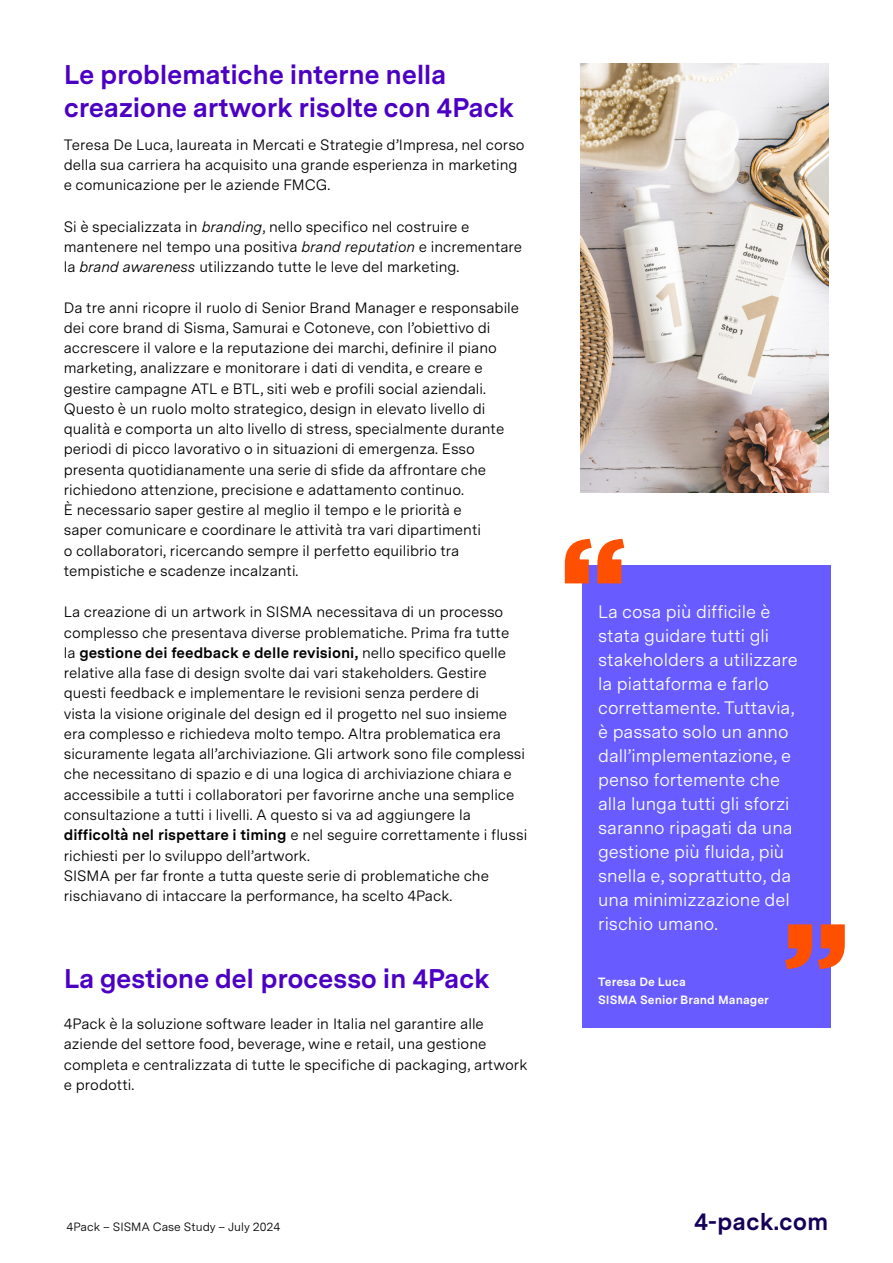
<style>
.page{position:relative;width:893px;height:1263px;background:#fff}
.page>*{position:absolute;margin:0;border:0;box-sizing:border-box;transform-origin:0 0}
.t1{font:900 123px "Gotham";color:#fe5000}
.Body_Text{font:700 27px/32.4px "Messina Sans";letter-spacing:-.015em;color:#4b00c3}
.Heading{font:700 27px "Messina Sans";letter-spacing:-.015em;color:#4b00c3}
.t2{font:700 24px "Messina Sans";color:#150058}
.Body_Text-2{font:18px/24px "Messina Sans";color:#fff}
.Heading-2{font:15px/20.2px "Messina Sans";color:#000}
.Body_Text-3{font:15px/20.2px "Messina Sans";color:#000}
.t3{font:700 12px/18px "Messina Sans";color:#fff}
.t4{font:12px "Messina Sans";color:#000}
.s1{font-style:italic}
.s2{font-weight:700}
</style>
<div class="page">
<div style="left:583px;top:565px;width:248px;height:463px;background:#685bff"></div>
<img style="left:580px;top:64px;width:248px;height:428px">
<p class="Body_Text" style="left:64px;top:57px;width:452px">Le problematiche interne nella creazione artwork risolte con 4Pack</p>
<p class="Heading-2" style="left:64px;top:134px;width:462px">Teresa De Luca, laureata in Mercati e Strategie d’Impresa, nel corso della sua carriera ha acquisito una grande esperienza in marketing e comunicazione per le aziende FMCG.</p>
<p class="Heading-2" style="left:64px;top:216px;width:460px">Si è specializzata in <span class="s1">branding</span>, nello specifico nel costruire e mantenere nel tempo una positiva <span class="s1">brand reputation</span> e incrementare la <span class="s1">brand awareness</span> utilizzando tutte le leve del marketing.</p>
<p class="Heading-2" style="left:64px;top:297px;width:457px">Da tre anni ricopre il ruolo di Senior Brand Manager e responsabile dei core brand di Sisma, Samurai e Cotoneve, con l’obiettivo di accrescere il valore e la reputazione dei marchi, definire il piano marketing, analizzare e monitorare i dati di vendita, e creare e gestire campagne ATL e BTL, siti web e profili social aziendali.<br>Questo è un ruolo molto strategico, design in elevato livello di qualità e comporta un alto livello di stress, specialmente durante periodi di picco lavorativo o in situazioni di emergenza. Esso presenta quotidianamente una serie di sfide da affrontare che richiedono attenzione, precisione e adattamento continuo.<br>È necessario saper gestire al meglio il tempo e le priorità e<br>saper comunicare e coordinare le attività tra vari dipartimenti<br>o collaboratori, ricercando sempre il perfetto equilibrio tra tempistiche e scadenze incalzanti.</p>
<p class="Body_Text-3" style="left:64px;top:602px;width:465px">La creazione di un artwork in SISMA necessitava di un processo complesso che presentava diverse problematiche. Prima fra tutte<br>la <span class="s2">gestione dei feedback e delle revisioni,</span> nello specifico quelle relative alla fase di design svolte dai vari stakeholders. Gestire questi feedback e implementare le revisioni senza perdere di<br>vista la visione originale del design ed il progetto nel suo insieme era complesso e richiedeva molto tempo. Altra problematica era sicuramente legata all’archiviazione. Gli artwork sono file complessi che necessitano di spazio e di una logica di archiviazione chiara e accessibile a tutti i collaboratori per favorirne anche una semplice consultazione a tutti i livelli. A questo si va ad aggiungere la <span class="s2">difficoltà nel rispettare i timing</span> e nel seguire correttamente i flussi richiesti per lo sviluppo dell’artwork.<br>SISMA per far fronte a tutta queste serie di problematiche che rischiavano di intaccare la performance, ha scelto 4Pack.</p>
<p class="Heading" style="left:64px;top:958px;width:428px">La gestione del processo in 4Pack</p>
<p class="Heading-2" style="left:64px;top:1013px;width:465px">4Pack è la soluzione software leader in Italia nel garantire alle aziende del settore food, beverage, wine e retail, una gestione completa e centralizzata di tutte le specifiche di packaging, artwork e prodotti.</p>
<p class="t1" style="left:560px;top:511px;width:69px">“</p>
<p class="Body_Text-2" style="left:598px;top:599px;width:201px">La cosa più difficile è stata guidare tutti gli stakeholders a utilizzare la piattaforma e farlo correttamente. Tuttavia, è passato solo un anno dall’implementazione, e penso fortemente che alla lunga tutti gli sforzi saranno ripagati da una gestione più fluida, più snella e, soprattutto, da una minimizzazione del rischio umano.</p>
<p class="t1" style="left:782px;top:896px;width:69px">”</p>
<p class="t3" style="left:598px;top:972px;width:172px">Teresa De Luca<br>SISMA Senior Brand Manager</p>
<p class="t4" style="left:67px;top:1217px;width:216px">4Pack – SISMA Case Study – July 2024</p>
<p class="t2" style="left:694px;top:1203px;width:136px">4-pack.com</p>
</div>
